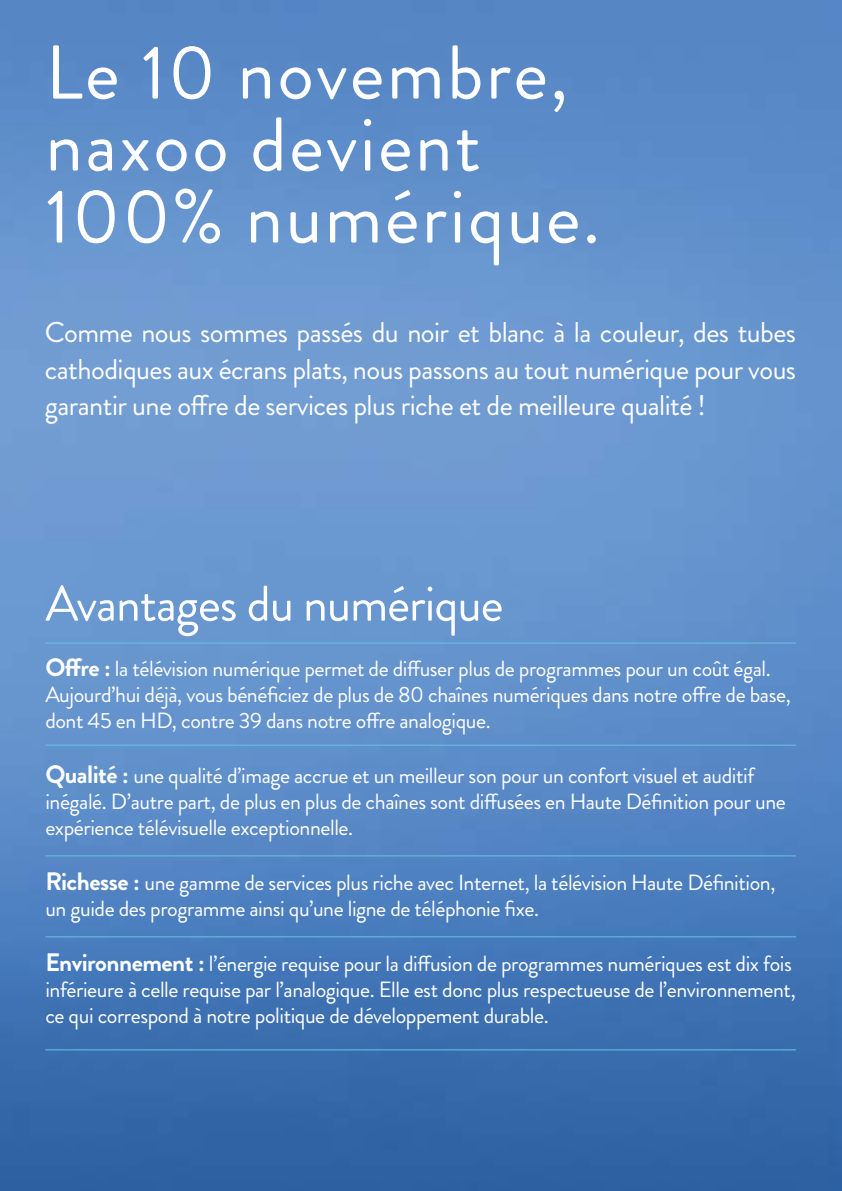
<style>
.page{position:relative;width:842px;height:1191px;background:#fff}
.page>*{position:absolute;margin:0;border:0;box-sizing:border-box;transform-origin:0 0}
.t1{font:76px/72px "Brandon Grotesque";letter-spacing:.03em;color:#fff}
.t2{font:50px "Brandon Grotesque";letter-spacing:-.02em;color:#fff}
.t3{font:28.6px/36.6px "Brandon Grotesque";letter-spacing:-.02em;color:#fff;text-align:justify}
.t4{font:22px/26px "Brandon Grotesque";letter-spacing:-.02em;color:#fff}
.s1{font-weight:700;font-size:25.2px}
</style>
<div class="page">
<img style="left:0;top:0;width:842px;height:1191px">
<hr style="left:45px;top:744px;width:751px;height:1px;background:#64c5e2">
<hr style="left:45px;top:855px;width:751px;height:1px;background:#64c5e2">
<hr style="left:45px;top:936px;width:751px;height:1px;background:#64c5e2">
<hr style="left:45px;top:1049px;width:751px;height:1px;background:#64c5e2">
<hr style="left:45px;top:642px;width:751px;height:1px;background:#64c5e2">
<h1 class="t1" style="left:45px;top:38px;width:556px">Le 10 novembre, naxoo devient<br>100% numérique.</h1>
<h3 class="t3" style="left:45px;top:314px;width:753px">Comme nous sommes passés du noir et blanc à la couleur, des tubes cathodiques aux écrans plats, nous passons au tout numérique pour vous garantir une offre de services plus riche et de meilleure qualité !</h3>
<h2 class="t2" style="left:45px;top:569px;width:460px">Avantages du numérique</h2>
<p class="t4" style="left:45px;top:655px;width:747px"><span class="s1">Offre :</span> la télévision numérique permet de diffuser plus de programmes pour un coût égal.<br>Aujourd’hui déjà, vous bénéficiez de plus de 80 chaînes numériques dans notre offre de base, dont 45 en HD, contre 39 dans notre offre analogique.</p>
<p class="t4" style="left:45px;top:763px;width:742px"><span class="s1">Qualité :</span> une qualité d’image accrue et un meilleur son pour un confort visuel et auditif inégalé. D’autre part, de plus en plus de chaînes sont diffusées en Haute Définition pour une expérience télévisuelle exceptionnelle.</p>
<p class="t4" style="left:45px;top:870px;width:731px"><span class="s1">Richesse :</span> une gamme de services plus riche avec Internet, la télévision Haute Définition, un guide des programme ainsi qu’une ligne de téléphonie fixe.</p>
<p class="t4" style="left:45px;top:951px;width:752px"><span class="s1">Environnement :</span> l’énergie requise pour la diffusion de programmes numériques est dix fois inférieure à celle requise par l’analogique. Elle est donc plus respectueuse de l’environnement, ce qui correspond à notre politique de développement durable.</p>
</div>
